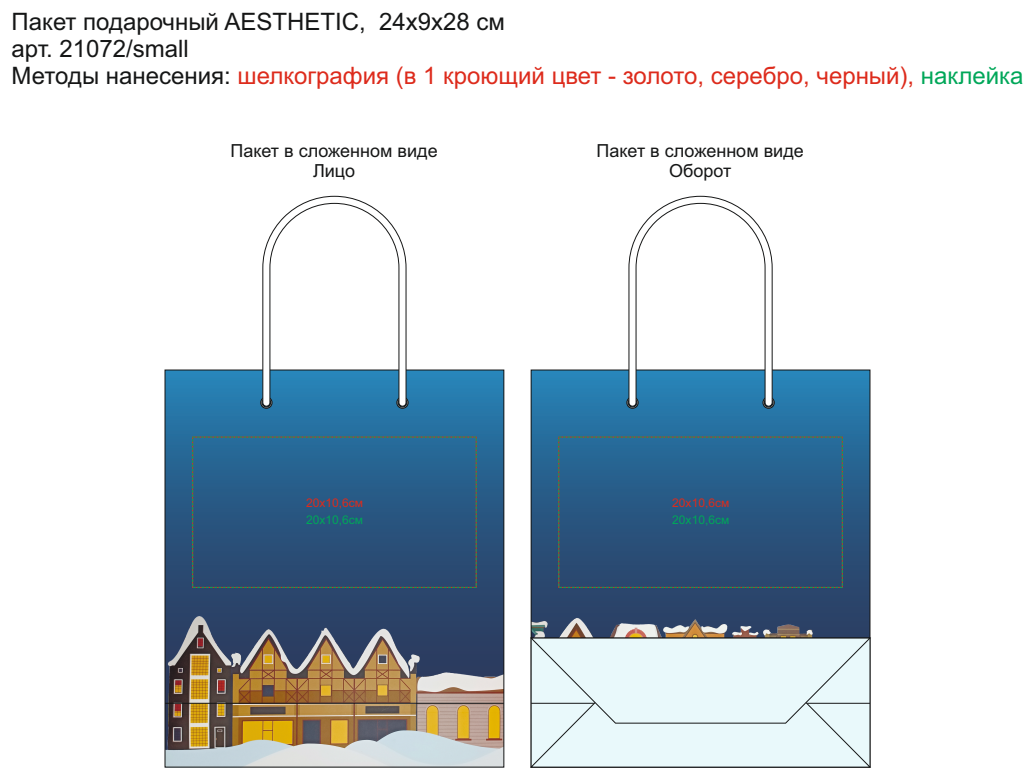
<style>
.page{position:relative;width:1035px;height:780px;background:#fff}
.page>*{position:absolute;margin:0;border:0;box-sizing:border-box;transform-origin:0 0}
.t1{font:24px/26.8px "Arial";color:#151616}
.t2{font:18px/20.1px "Arial";color:#151616;text-align:center}
.t3{font:12px "Arial";color:#dd2b1c}
.t4{font:12px "Arial";color:#00a759}
.s1{color:#dd2b1c}
.s2{color:#00a759}
</style>
<div class="page">
<svg style="left:167px;top:372px;width:335px;height:242px;background:#295c87"></svg>
<img style="left:167px;top:614px;width:335px;height:151px">
<hr style="left:165px;top:703px;width:339px;height:1px;background:#151616">
<svg style="left:260px;top:196px;width:148px;height:212px"></svg>
<svg style="left:533px;top:372px;width:335px;height:245px;background:#295c86"></svg>
<img style="left:533px;top:617px;width:335px;height:20px">
<svg style="left:626px;top:196px;width:148px;height:212px"></svg>
<svg style="left:530px;top:637px;width:340px;height:130px;background:#deedef"></svg>
<p class="t1" style="left:12px;top:11px;width:1013px">Пакет подарочный AESTHETIC, 24х9х28 см<br>арт. 21072/small<br>Методы нанесения: <span class="s1">шелкография (в 1 кроющий цвет - золото, серебро, черный),</span> <span class="s2">наклейка</span></p>
<p class="t2" style="left:230px;top:142px;width:209px">Пакет в сложенном виде<br>Лицо</p>
<p class="t2" style="left:596px;top:142px;width:209px">Пакет в сложенном виде<br>Оборот</p>
<p class="t3" style="left:306px;top:498px;width:58px">20х10,6см</p>
<p class="t4" style="left:306px;top:515px;width:58px">20х10,6см</p>
<p class="t3" style="left:672px;top:498px;width:58px">20х10,6см</p>
<p class="t4" style="left:672px;top:515px;width:58px">20х10,6см</p>
</div>
